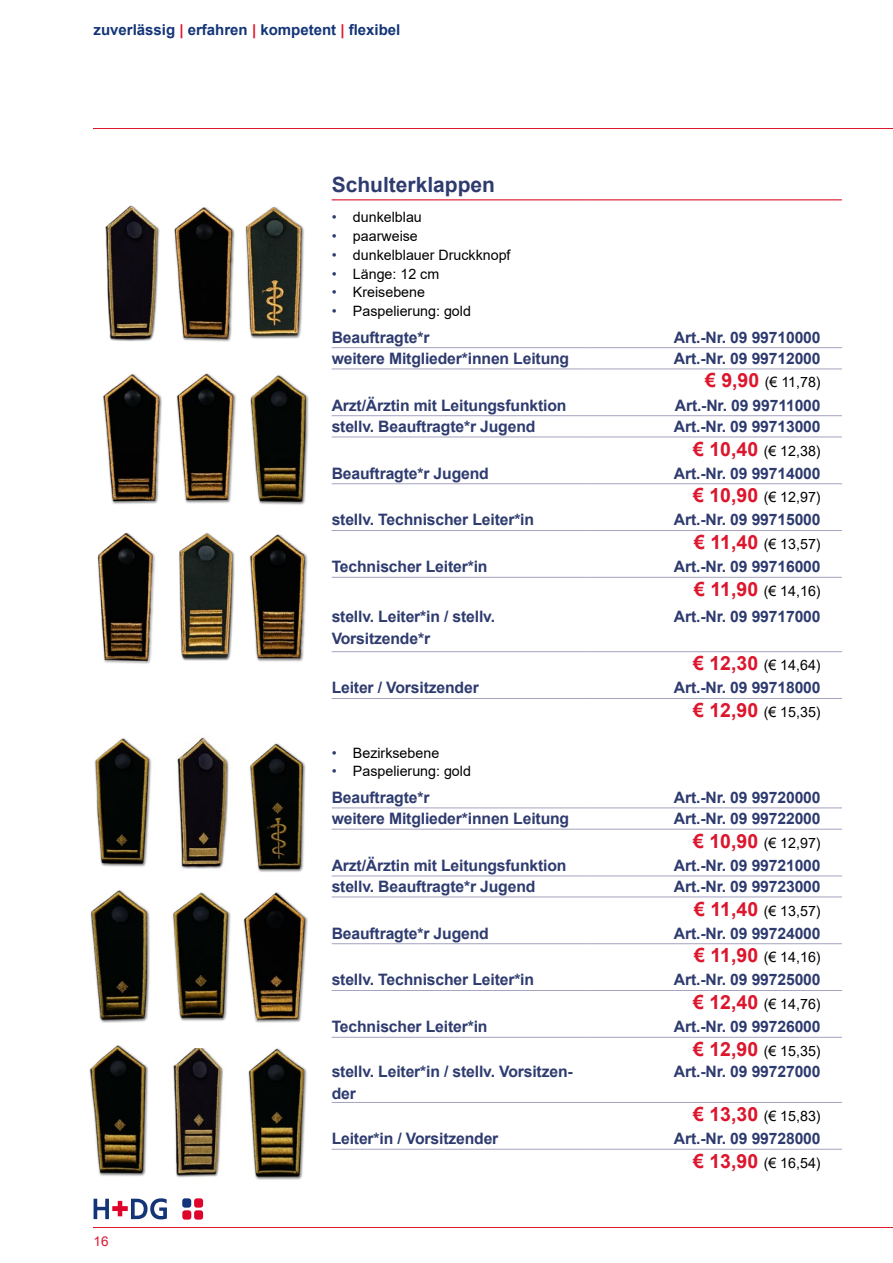
<style>
.page{position:relative;width:893px;height:1263px;background:#fff}
.page>*{position:absolute;margin:0;border:0;box-sizing:border-box;transform-origin:0 0}
.NEU__Produktname{font:700 21px "Arial";color:#2e3b6f}
.Größen{font:700 15.75px/22.5px "Arial";letter-spacing:-.01em;color:#2e3b6f}
.t1{font:700 15px "Arial";color:#133578}
.Preise{font:14.25px "Arial";color:#000}
.t2{font:13.5px "Arial";color:#dc162d}
.s1{color:#dc162d}
.s2{color:#2e3b6f}
.s3{font-weight:700;font-size:19.5px;color:#dc162d}
</style>
<div class="page">
<svg style="left:94px;top:1198px;width:73px;height:21px"></svg>
<div style="left:182px;top:1198px;width:9px;height:9px;background:#133578;border-radius:3px"></div>
<div style="left:194px;top:1198px;width:9px;height:9px;background:#dd052b;border-radius:3px"></div>
<div style="left:182px;top:1210px;width:9px;height:9px;background:#dd052b;border-radius:3px"></div>
<div style="left:194px;top:1210px;width:9px;height:9px;background:#dd052b;border-radius:3px"></div>
<hr style="left:94px;top:1227px;width:799px;height:1px;background:#dc162d">
<hr style="left:94px;top:128px;width:799px;height:1px;background:#dc162d">
<hr style="left:332px;top:199px;width:255px;height:1px;background:#dc162d">
<hr style="left:587px;top:199px;width:255px;height:1px;background:#dc162d">
<hr style="left:332px;top:369px;width:255px;height:1px;background:#a5a3bf">
<hr style="left:587px;top:369px;width:255px;height:1px;background:#a5a3bf">
<hr style="left:332px;top:437px;width:255px;height:1px;background:#a5a3bf">
<hr style="left:587px;top:437px;width:255px;height:1px;background:#a5a3bf">
<hr style="left:332px;top:483px;width:255px;height:1px;background:#a5a3bf">
<hr style="left:587px;top:483px;width:255px;height:1px;background:#a5a3bf">
<hr style="left:332px;top:530px;width:255px;height:1px;background:#a5a3bf">
<hr style="left:587px;top:530px;width:255px;height:1px;background:#a5a3bf">
<hr style="left:332px;top:577px;width:255px;height:1px;background:#a5a3bf">
<hr style="left:587px;top:577px;width:255px;height:1px;background:#a5a3bf">
<hr style="left:332px;top:651px;width:255px;height:1px;background:#a5a3bf">
<hr style="left:587px;top:651px;width:255px;height:1px;background:#a5a3bf">
<hr style="left:332px;top:698px;width:255px;height:1px;background:#a5a3bf">
<hr style="left:587px;top:698px;width:255px;height:1px;background:#a5a3bf">
<hr style="left:332px;top:347px;width:255px;height:1px;background:#a5a3bf">
<hr style="left:587px;top:347px;width:255px;height:1px;background:#a5a3bf">
<hr style="left:332px;top:415px;width:255px;height:1px;background:#a5a3bf">
<hr style="left:587px;top:415px;width:255px;height:1px;background:#a5a3bf">
<hr style="left:332px;top:829px;width:255px;height:1px;background:#a5a3bf">
<hr style="left:587px;top:829px;width:255px;height:1px;background:#a5a3bf">
<hr style="left:332px;top:896px;width:255px;height:1px;background:#a5a3bf">
<hr style="left:587px;top:896px;width:255px;height:1px;background:#a5a3bf">
<hr style="left:332px;top:943px;width:255px;height:1px;background:#a5a3bf">
<hr style="left:587px;top:943px;width:255px;height:1px;background:#a5a3bf">
<hr style="left:332px;top:990px;width:255px;height:1px;background:#a5a3bf">
<hr style="left:587px;top:990px;width:255px;height:1px;background:#a5a3bf">
<hr style="left:332px;top:1037px;width:255px;height:1px;background:#a5a3bf">
<hr style="left:587px;top:1037px;width:255px;height:1px;background:#a5a3bf">
<hr style="left:332px;top:1102px;width:255px;height:1px;background:#a5a3bf">
<hr style="left:587px;top:1102px;width:255px;height:1px;background:#a5a3bf">
<hr style="left:332px;top:1149px;width:255px;height:1px;background:#a5a3bf">
<hr style="left:587px;top:1149px;width:255px;height:1px;background:#a5a3bf">
<hr style="left:332px;top:807px;width:255px;height:1px;background:#a5a3bf">
<hr style="left:587px;top:807px;width:255px;height:1px;background:#a5a3bf">
<hr style="left:332px;top:875px;width:255px;height:1px;background:#a5a3bf">
<hr style="left:587px;top:875px;width:255px;height:1px;background:#a5a3bf">
<img style="left:105px;top:205px;width:55px;height:136px">
<img style="left:174px;top:207px;width:61px;height:135px">
<img style="left:245px;top:207px;width:59px;height:132px">
<img style="left:102px;top:374px;width:60px;height:130px">
<img style="left:176px;top:373px;width:60px;height:130px">
<img style="left:250px;top:375px;width:59px;height:130px">
<img style="left:97px;top:532px;width:58px;height:132px">
<img style="left:179px;top:533px;width:56px;height:128px">
<img style="left:249px;top:534px;width:59px;height:128px">
<img style="left:94px;top:738px;width:58px;height:129px">
<img style="left:177px;top:737px;width:52px;height:132px">
<img style="left:249px;top:743px;width:57px;height:129px">
<img style="left:90px;top:890px;width:60px;height:133px">
<img style="left:172px;top:892px;width:59px;height:129px">
<img style="left:243px;top:892px;width:65px;height:131px">
<img style="left:89px;top:1045px;width:60px;height:131px">
<img style="left:173px;top:1048px;width:50px;height:130px">
<img style="left:248px;top:1048px;width:59px;height:132px">
<p class="t1" style="left:94px;top:19px;width:308px">zuverlässig <span class="s1">|</span> erfahren <span class="s1">|</span> kompetent <span class="s1">|</span> flexibel</p>
<p class="t2" style="left:94px;top:1232px;width:17px">16</p>
<p class="NEU__Produktname" style="left:332px;top:170px;width:165px">Schulterklappen</p>
<p class="Preise" style="left:332px;top:207px;width:92px"><span class="s2">•</span> dunkelblau</p>
<p class="Preise" style="left:332px;top:226px;width:88px"><span class="s2">•</span> paarweise</p>
<p class="Preise" style="left:332px;top:245px;width:180px"><span class="s2">•</span> dunkelblauer Druckknopf</p>
<p class="Preise" style="left:332px;top:264px;width:109px"><span class="s2">•</span> Länge: 12 cm</p>
<p class="Preise" style="left:332px;top:282px;width:95px"><span class="s2">•</span> Kreisebene</p>
<p class="Preise" style="left:332px;top:301px;width:141px"><span class="s2">•</span> Paspelierung: gold</p>
<p class="Größen" style="left:332px;top:326px;width:99px">Beauftragte*r</p>
<p class="Größen" style="left:674px;top:326px;width:148px">Art.-Nr. 09 99710000</p>
<p class="Größen" style="left:332px;top:347px;width:239px">weitere Mitglieder*innen Leitung</p>
<p class="Größen" style="left:674px;top:347px;width:148px">Art.-Nr. 09 99712000</p>
<p class="Preise" style="left:705px;top:373px;width:117px"><span class="s3">€ 9,90</span> (€ 11,78)</p>
<p class="Größen" style="left:332px;top:394px;width:236px">Arzt/Ärztin mit Leitungsfunktion</p>
<p class="Größen" style="left:675px;top:394px;width:147px">Art.-Nr. 09 99711000</p>
<p class="Größen" style="left:332px;top:415px;width:205px">stellv. Beauftragte*r Jugend</p>
<p class="Größen" style="left:674px;top:415px;width:148px">Art.-Nr. 09 99713000</p>
<p class="Preise" style="left:693px;top:441px;width:129px"><span class="s3">€ 10,40</span> (€ 12,38)</p>
<p class="Größen" style="left:332px;top:462px;width:159px">Beauftragte*r Jugend</p>
<p class="Größen" style="left:674px;top:462px;width:148px">Art.-Nr. 09 99714000</p>
<p class="Preise" style="left:693px;top:487px;width:129px"><span class="s3">€ 10,90</span> (€ 12,97)</p>
<p class="Größen" style="left:332px;top:509px;width:204px">stellv. Technischer Leiter*in</p>
<p class="Größen" style="left:674px;top:509px;width:148px">Art.-Nr. 09 99715000</p>
<p class="Preise" style="left:694px;top:534px;width:128px"><span class="s3">€ 11,40</span> (€ 13,57)</p>
<p class="Größen" style="left:332px;top:556px;width:157px">Technischer Leiter*in</p>
<p class="Größen" style="left:674px;top:556px;width:148px">Art.-Nr. 09 99716000</p>
<p class="Preise" style="left:694px;top:581px;width:128px"><span class="s3">€ 11,90</span> (€ 14,16)</p>
<p class="Größen" style="left:332px;top:605px;width:165px">stellv. Leiter*in / stellv.<br>Vorsitzende*r</p>
<p class="Größen" style="left:674px;top:605px;width:148px">Art.-Nr. 09 99717000</p>
<p class="Preise" style="left:693px;top:655px;width:129px"><span class="s3">€ 12,30</span> (€ 14,64)</p>
<p class="Größen" style="left:332px;top:677px;width:149px">Leiter / Vorsitzender</p>
<p class="Größen" style="left:674px;top:677px;width:148px">Art.-Nr. 09 99718000</p>
<p class="Preise" style="left:693px;top:702px;width:129px"><span class="s3">€ 12,90</span> (€ 15,35)</p>
<p class="Preise" style="left:332px;top:743px;width:109px"><span class="s2">•</span> Bezirksebene</p>
<p class="Preise" style="left:332px;top:761px;width:141px"><span class="s2">•</span> Paspelierung: gold</p>
<p class="Größen" style="left:332px;top:786px;width:99px">Beauftragte*r</p>
<p class="Größen" style="left:674px;top:786px;width:148px">Art.-Nr. 09 99720000</p>
<p class="Größen" style="left:332px;top:808px;width:239px">weitere Mitglieder*innen Leitung</p>
<p class="Größen" style="left:674px;top:808px;width:148px">Art.-Nr. 09 99722000</p>
<p class="Preise" style="left:693px;top:833px;width:129px"><span class="s3">€ 10,90</span> (€ 12,97)</p>
<p class="Größen" style="left:332px;top:854px;width:236px">Arzt/Ärztin mit Leitungsfunktion</p>
<p class="Größen" style="left:674px;top:854px;width:148px">Art.-Nr. 09 99721000</p>
<p class="Größen" style="left:332px;top:875px;width:205px">stellv. Beauftragte*r Jugend</p>
<p class="Größen" style="left:674px;top:875px;width:148px">Art.-Nr. 09 99723000</p>
<p class="Preise" style="left:694px;top:901px;width:128px"><span class="s3">€ 11,40</span> (€ 13,57)</p>
<p class="Größen" style="left:332px;top:922px;width:159px">Beauftragte*r Jugend</p>
<p class="Größen" style="left:674px;top:922px;width:148px">Art.-Nr. 09 99724000</p>
<p class="Preise" style="left:694px;top:947px;width:128px"><span class="s3">€ 11,90</span> (€ 14,16)</p>
<p class="Größen" style="left:332px;top:969px;width:204px">stellv. Technischer Leiter*in</p>
<p class="Größen" style="left:674px;top:969px;width:148px">Art.-Nr. 09 99725000</p>
<p class="Preise" style="left:693px;top:994px;width:129px"><span class="s3">€ 12,40</span> (€ 14,76)</p>
<p class="Größen" style="left:332px;top:1015px;width:157px">Technischer Leiter*in</p>
<p class="Größen" style="left:674px;top:1015px;width:148px">Art.-Nr. 09 99726000</p>
<p class="Preise" style="left:693px;top:1041px;width:129px"><span class="s3">€ 12,90</span> (€ 15,35)</p>
<p class="Größen" style="left:332px;top:1060px;width:242px">stellv. Leiter*in / stellv. Vorsitzen&shy;der</p>
<p class="Größen" style="left:674px;top:1060px;width:148px">Art.-Nr. 09 99727000</p>
<p class="Preise" style="left:693px;top:1106px;width:129px"><span class="s3">€ 13,30</span> (€ 15,83)</p>
<p class="Größen" style="left:332px;top:1127px;width:168px">Leiter*in / Vorsitzender</p>
<p class="Größen" style="left:674px;top:1127px;width:148px">Art.-Nr. 09 99728000</p>
<p class="Preise" style="left:693px;top:1153px;width:129px"><span class="s3">€ 13,90</span> (€ 16,54)</p>
</div>
